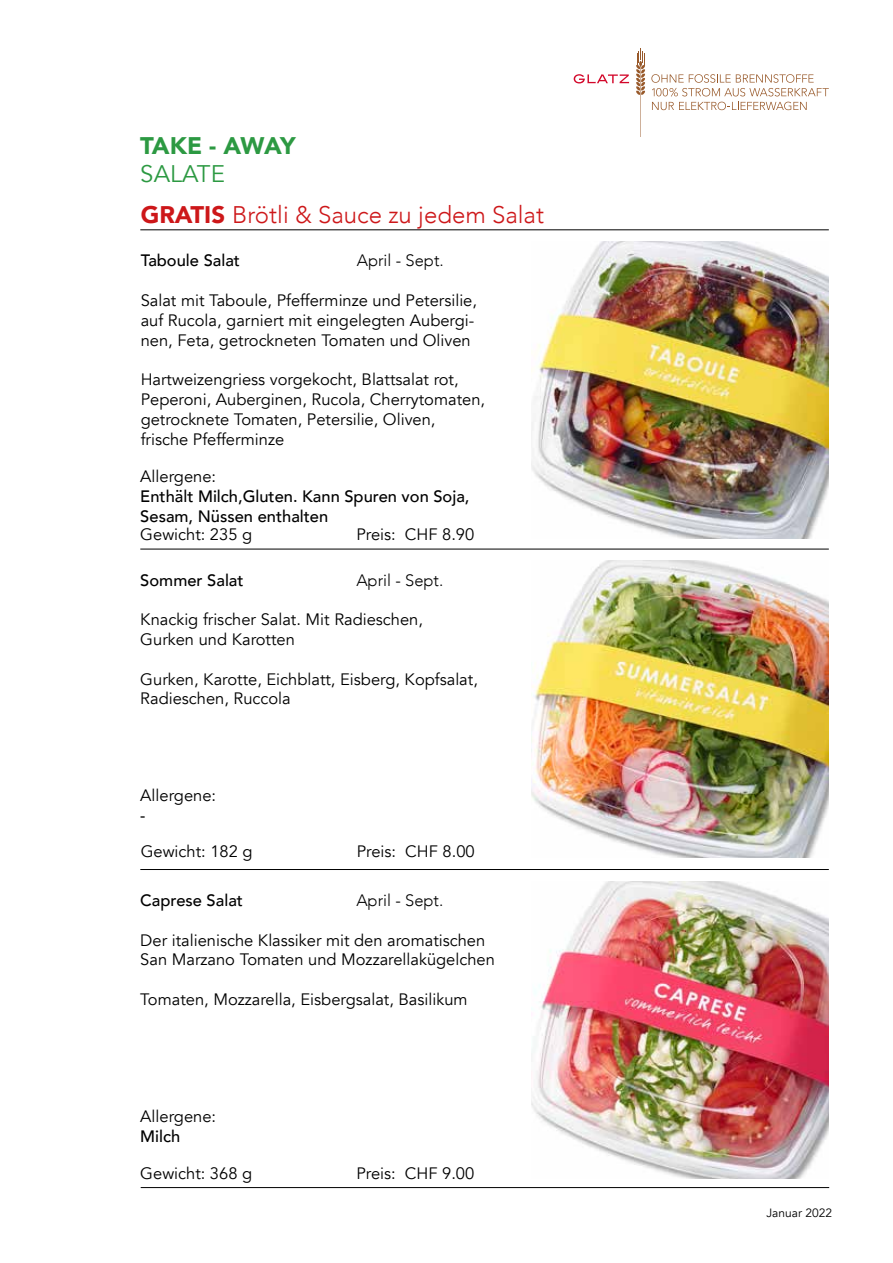
<style>
.page{position:relative;width:893px;height:1263px;background:#fff}
.page>*{position:absolute;margin:0;border:0;box-sizing:border-box;transform-origin:0 0}
.t1{font:300 24px/40.7px "Avenir";color:#cd1719}
.t2{font:900 24px "Avenir";letter-spacing:-.025em;color:#2c9942}
.t3{font:16.5px/19.8px "Avenir";color:#000}
.t4{font:500 16.5px/19.8px "Avenir";color:#000}
.t5{font:300 16.5px "Avenir";color:#000}
.t6{font:12px "Avenir";color:#000}
.s1{font-weight:400;color:#2c9942}
.s2{font-weight:900}
</style>
<div class="page">
<hr style="left:140px;top:549px;width:689px;height:1px;background:#000">
<hr style="left:140px;top:869px;width:689px;height:1px;background:#000">
<hr style="left:140px;top:230px;width:689px;height:1px;background:#000">
<hr style="left:141px;top:1187px;width:688px;height:1px;background:#000">
<img style="left:532px;top:242px;width:297px;height:297px">
<img style="left:532px;top:560px;width:297px;height:297px">
<img style="left:532px;top:881px;width:297px;height:297px">
<svg style="left:651px;top:74px;width:178px;height:36px"></svg>
<svg style="left:574px;top:74px;width:55px;height:9px"></svg>
<svg style="left:636px;top:49px;width:9px;height:88px"></svg>
<h1 class="t2" style="left:140px;top:125px;width:157px">TAKE - AWAY</h1>
<h1 class="t1" style="left:140px;top:154px;width:405px"><span class="s1">SALATE<br></span><span class="s2">GRATIS</span> Brötli &amp; Sauce zu jedem Salat</h1>
<p class="t4" style="left:141px;top:250px;width:101px">Taboule Salat</p>
<p class="t5" style="left:357px;top:251px;width:89px">April - Sept.</p>
<p class="t3" style="left:141px;top:291px;width:338px">Salat mit Taboule, Pfefferminze und Petersilie, auf Rucola, garniert mit eingelegten Aubergi&shy;nen, Feta, getrockneten Tomaten und Oliven</p>
<p class="t3" style="left:141px;top:370px;width:346px">Hartweizengriess vorgekocht, Blattsalat rot, Peperoni, Auberginen, Rucola, Cherrytomaten, getrocknete Tomaten, Petersilie, Oliven, frische Pfefferminze</p>
<p class="t3" style="left:140px;top:467px;width:77px">Allergene:</p>
<p class="t4" style="left:140px;top:485px;width:331px">Enthält Milch,Gluten. Kann Spuren von Soja,<br>Sesam, Nüssen enthalten</p>
<p class="t3" style="left:140px;top:525px;width:113px">Gewicht: 235 g</p>
<p class="t3" style="left:356px;top:525px;width:119px">Preis: CHF 8.90</p>
<p class="t4" style="left:140px;top:569px;width:105px">Sommer Salat</p>
<p class="t5" style="left:356px;top:570px;width:89px">April - Sept.</p>
<p class="t3" style="left:140px;top:610px;width:284px">Knackig frischer Salat. Mit Radieschen,<br>Gurken und Karotten</p>
<p class="t3" style="left:140px;top:669px;width:339px">Gurken, Karotte, Eichblatt, Eisberg, Kopfsalat,<br>Radieschen, Ruccola</p>
<p class="t3" style="left:140px;top:786px;width:77px">Allergene:</p>
<p class="t4" style="left:140px;top:804px;width:7px">-</p>
<p class="t3" style="left:141px;top:842px;width:113px">Gewicht: 182 g</p>
<p class="t3" style="left:357px;top:842px;width:119px">Preis: CHF 8.00</p>
<p class="t4" style="left:140px;top:889px;width:104px">Caprese Salat</p>
<p class="t5" style="left:356px;top:890px;width:89px">April - Sept.</p>
<p class="t3" style="left:140px;top:930px;width:356px">Der italienische Klassiker mit den aromatischen<br>San Marzano Tomaten und Mozzarellakügelchen</p>
<p class="t3" style="left:140px;top:990px;width:329px">Tomaten, Mozzarella, Eisbergsalat, Basilikum</p>
<p class="t3" style="left:140px;top:1107px;width:77px">Allergene:</p>
<p class="t4" style="left:140px;top:1126px;width:41px">Milch</p>
<p class="t3" style="left:140px;top:1163px;width:113px">Gewicht: 368 g</p>
<p class="t3" style="left:356px;top:1163px;width:119px">Preis: CHF 9.00</p>
<p class="t6" style="left:766px;top:1205px;width:67px">Januar 2022</p>
</div>
